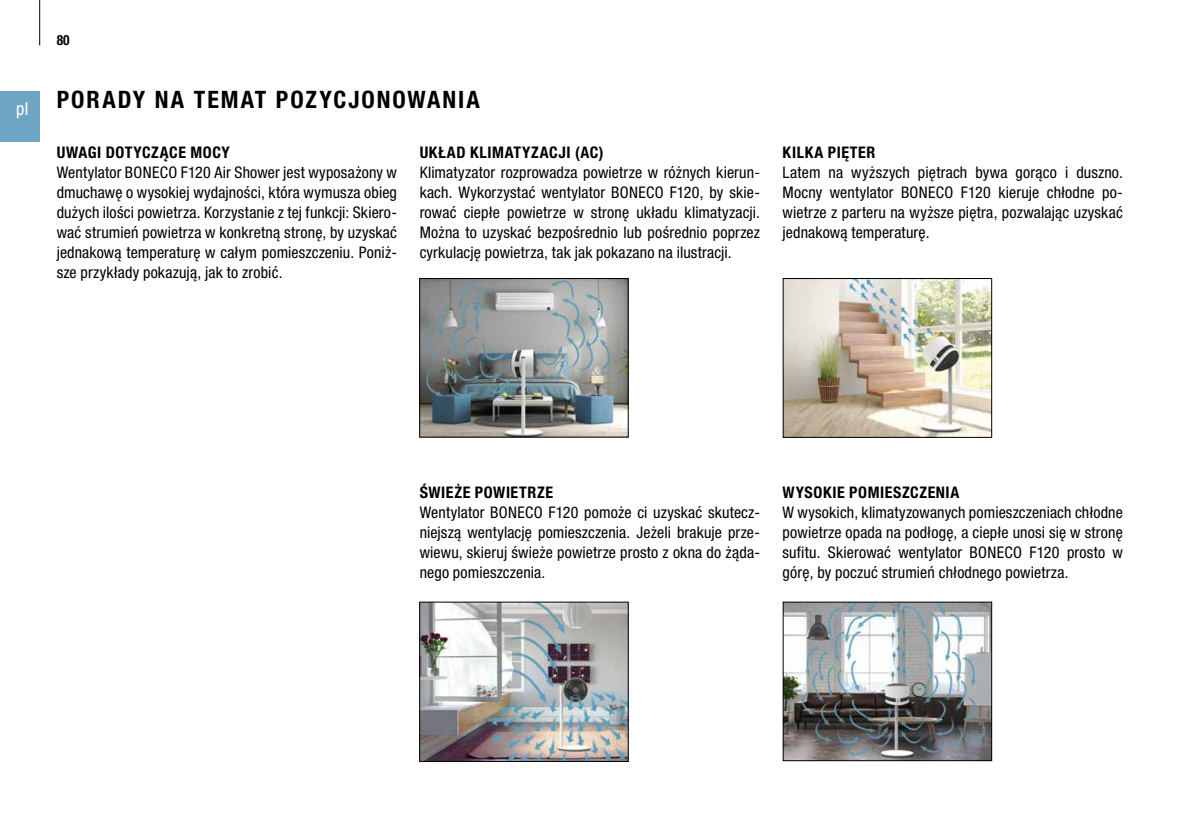
<style>
.page{position:relative;width:1191px;height:840px;background:#fff}
.page>*{position:absolute;margin:0;border:0;box-sizing:border-box;transform-origin:0 0}
.t1{font:700 condensed 24px "Helvetica Neue LTW1 G";letter-spacing:.08em;color:#000}
.t2{font:condensed 18px "Helvetica Neue LTW1 G";color:#fff}
.t3{font:condensed 16px/20px "Helvetica Neue LTW1 G";letter-spacing:.01em;color:#000;text-align:justify}
.t4{font:700 condensed 16px "Helvetica Neue LTW1 G";letter-spacing:.035em;color:#000}
.t5{font:700 condensed 14px "Helvetica Neue LTW1 G";color:#000;scale:.96 1}
</style>
<div class="page">
<div style="left:0;top:91px;width:40px;height:51px;background:#6ea5c4"></div>
<hr style="left:39px;top:0;width:1px;height:45px;background:#000">
<img style="left:784px;top:603px;width:206px;height:155px">
<div style="left:782px;top:601px;width:210px;height:159px;border:1px solid #000"></div>
<img style="left:421px;top:603px;width:205px;height:156px">
<img style="left:421px;top:280px;width:205px;height:155px">
<div style="left:419px;top:278px;width:209px;height:159px;border:1px solid #000"></div>
<img style="left:784px;top:280px;width:206px;height:155px">
<div style="left:782px;top:278px;width:210px;height:159px;border:1px solid #000"></div>
<p class="t2" style="left:16px;top:98px;width:14px">pl</p>
<p class="t5" style="left:57px;top:32px;width:15px">80</p>
<h1 class="t1" style="left:57px;top:85px;width:424px">PORADY NA TEMAT POZYCJONOWANIA</h1>
<p class="t4" style="left:57px;top:142px;width:174px">UWAGI DOTYCZĄCE MOCY</p>
<p class="t3" style="left:57px;top:162px;width:342px">Wentylator BONECO F120 Air Shower jest wyposażony w dmuchawę o wysokiej wydajności, która wymusza obieg dużych ilości powietrza. Korzystanie z tej funkcji: Skiero&shy;wać strumień powietrza w konkretną stronę, by uzyskać jednakową temperaturę w całym pomieszczeniu. Poniż&shy;sze przykłady pokazują, jak to zrobić.</p>
<p class="t4" style="left:420px;top:142px;width:185px">UKŁAD KLIMATYZACJI (AC)</p>
<p class="t3" style="left:420px;top:162px;width:342px">Klimatyzator rozprowadza powietrze w różnych kierun&shy;kach. Wykorzystać wentylator BONECO F120, by skie&shy;rować ciepłe powietrze w stronę układu klimatyzacji.<br>Można to uzyskać bezpośrednio lub pośrednio poprzez cyrkulację powietrza, tak jak pokazano na ilustracji.</p>
<p class="t4" style="left:782px;top:142px;width:94px">KILKA PIĘTER</p>
<p class="t3" style="left:782px;top:162px;width:342px">Latem na wyższych piętrach bywa gorąco i duszno.<br>Mocny wentylator BONECO F120 kieruje chłodne po&shy;wietrze z parteru na wyższe piętra, pozwalając uzyskać jednakową temperaturę.</p>
<p class="t4" style="left:420px;top:482px;width:135px">ŚWIEŻE POWIETRZE</p>
<p class="t3" style="left:420px;top:502px;width:342px">Wentylator BONECO F120 pomoże ci uzyskać skutecz&shy;niejszą wentylację pomieszczenia. Jeżeli brakuje prze&shy;wiewu, skieruj świeże powietrze prosto z okna do żąda&shy;nego pomieszczenia.</p>
<p class="t4" style="left:782px;top:482px;width:178px">WYSOKIE POMIESZCZENIA</p>
<p class="t3" style="left:782px;top:502px;width:342px">W wysokich, klimatyzowanych pomieszczeniach chłodne powietrze opada na podłogę, a ciepłe unosi się w stronę sufitu. Skierować wentylator BONECO F120 prosto w górę, by poczuć strumień chłodnego powietrza.</p>
</div>
